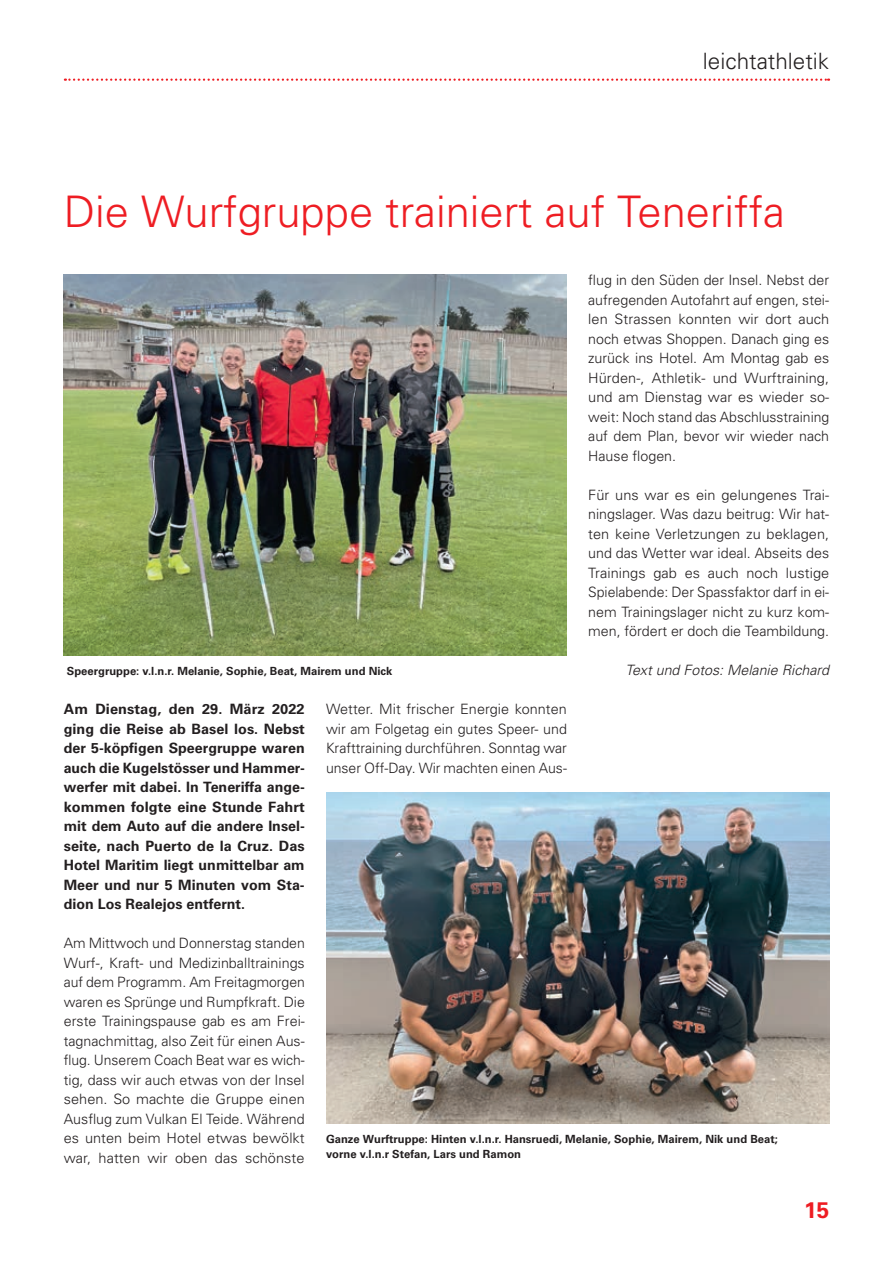
<style>
.page{position:relative;width:893px;height:1263px;background:#fff}
.page>*{position:absolute;margin:0;border:0;box-sizing:border-box;transform-origin:0 0}
.t1{font:300 43.5px "Univers";color:#ee1d23}
.t2{font:300 22.5px "Univers";color:#231f20}
.t3{font:700 22.5px "Univers";color:#ee1d23}
.t4{font:300 14.25px/19.5px "Univers";color:#231f20;text-align:justify}
.t5{font:700 14.25px/19.5px "Univers";color:#231f20;text-align:justify}
.t6{font:italic 300 14.25px "Univers";color:#231f20}
.t7{font:700 11.25px/14.2px "Univers";color:#231f20}
</style>
<div class="page">
<svg style="left:65px;top:79px;width:764px;height:2px"></svg>
<img style="left:326px;top:792px;width:503px;height:332px">
<img style="left:64px;top:275px;width:503px;height:381px">
<h2 class="t2" style="left:703px;top:47px;width:128px">leichtathletik</h2>
<h1 class="t1" style="left:64px;top:185px;width:723px">Die Wurfgruppe trainiert auf Teneriffa</h1>
<p class="t4" style="left:588px;top:270px;width:243px">flug in den Süden der Insel. Nebst der aufregenden Autofahrt auf engen, stei&shy;len Strassen konnten wir dort auch noch etwas Shoppen. Danach ging es zurück ins Hotel. Am Montag gab es Hürden-, Athletik- und Wurftraining, und am Dienstag war es wieder so&shy;weit: Noch stand das Abschlusstraining auf dem Plan, bevor wir wieder nach Hause flogen.</p>
<p class="t4" style="left:588px;top:485px;width:242px">Für uns war es ein gelungenes Trai&shy;ningslager. Was dazu beitrug: Wir hat&shy;ten keine Verletzungen zu beklagen, und das Wetter war ideal. Abseits des Trainings gab es auch noch lustige Spielabende: Der Spassfaktor darf in ei&shy;nem Trainingslager nicht zu kurz kom&shy;men, fördert er doch die Teambildung.</p>
<p class="t7" style="left:67px;top:664px;width:327px">Speergruppe: v.l.n.r. Melanie, Sophie, Beat, Mairem und Nick</p>
<p class="t6" style="left:625px;top:662px;width:205px">Text und Fotos: Melanie Richard</p>
<p class="t5" style="left:64px;top:699px;width:243px">Am Dienstag, den 29. März 2022 ging die Reise ab Basel los. Nebst der 5-köpfigen Speergruppe waren auch die Kugelstösser und Hammer&shy;werfer mit dabei. In Teneriffa ange&shy;kommen folgte eine Stunde Fahrt mit dem Auto auf die andere Insel&shy;seite, nach Puerto de la Cruz. Das Hotel Maritim liegt unmittelbar am Meer und nur 5 Minuten vom Sta&shy;dion Los Realejos entfernt.</p>
<p class="t4" style="left:64px;top:933px;width:243px">Am Mittwoch und Donnerstag standen Wurf-, Kraft- und Medizinballtrainings auf dem Programm. Am Freitagmorgen waren es Sprünge und Rumpfkraft. Die erste Trainingspause gab es am Frei&shy;tagnachmittag, also Zeit für einen Aus&shy;flug. Unserem Coach Beat war es wich&shy;tig, dass wir auch etwas von der Insel sehen. So machte die Gruppe einen Ausflug zum Vulkan El Teide. Während es unten beim Hotel etwas bewölkt war, hatten wir oben das schönste</p>
<p class="t4" style="left:326px;top:699px;width:242px">Wetter. Mit frischer Energie konnten wir am Folgetag ein gutes Speer- und Krafttraining durchführen. Sonntag war unser Off-Day. Wir machten einen Aus-</p>
<p class="t7" style="left:326px;top:1132px;width:453px">Ganze Wurftruppe: Hinten v.l.n.r. Hansruedi, Melanie, Sophie, Mairem, Nik und Beat; vorne v.l.n.r Stefan, Lars und Ramon</p>
<h2 class="t3" style="left:804px;top:1197px;width:27px">15</h2>
</div>
